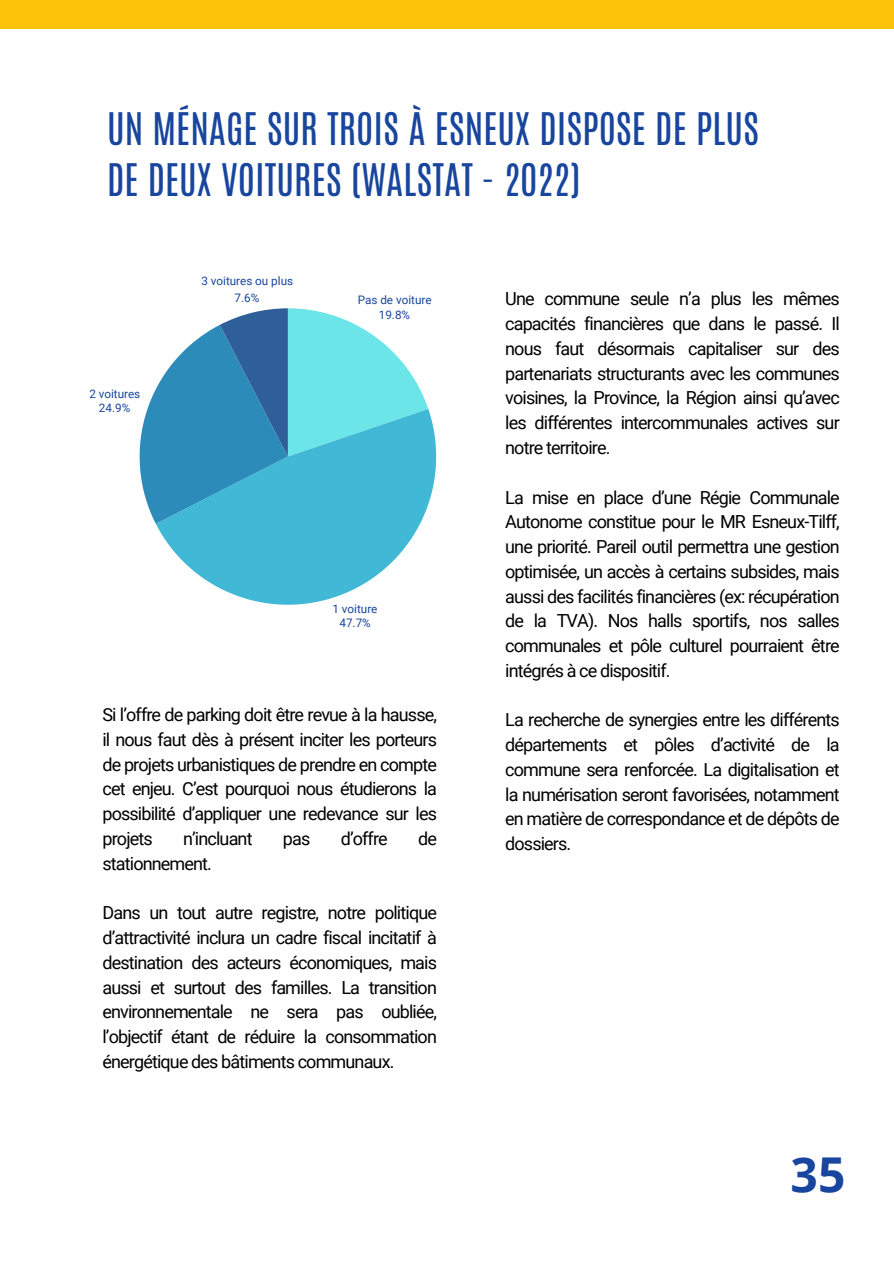
<style>
.page{position:relative;width:894px;height:1264px;background:#fff}
.page>*{position:absolute;margin:0;border:0;box-sizing:border-box;transform-origin:0 0}
.t1{font:700 48px "Open Sans";color:#18459d}
.t2{font:37.5px/51.8px "Antonio";color:#18459d}
.t3{font:18px/24.8px "Roboto";letter-spacing:-.045em;color:#000;text-align:justify}
.t4{font:11.7px/14.5px "Roboto";color:#18459d;text-align:center}
</style>
<div class="page">
<div style="left:0;top:0;width:893px;height:29px;background:#fcc30b"></div>
<svg style="left:156px;top:409px;width:280px;height:195px;fill:#41b8d5"></svg>
<svg style="left:140px;top:308px;width:288px;height:216px"></svg>
<h1 class="t2" style="left:107px;top:103px;width:653px">UN MÉNAGE SUR TROIS À ESNEUX DISPOSE DE PLUS<br>DE DEUX VOITURES (WALSTAT - 2022)</h1>
<p class="t4" style="left:89px;top:386px;width:52px">2 voitures<br>24.9%</p>
<p class="t4" style="left:201px;top:272px;width:93px;line-height:16.8px">3 voitures ou plus<br>7.6%</p>
<p class="t4" style="left:357px;top:293px;width:75px">Pas de voiture<br>19.8%</p>
<p class="t4" style="left:332px;top:601px;width:46px">1 voiture<br>47.7%</p>
<p class="t3" style="left:102px;top:702px;width:336px">Si l’offre de parking doit être revue à la hausse, il nous faut dès à présent inciter les porteurs de projets urbanistiques de prendre en compte cet enjeu. C’est pourquoi nous étudierons la possibilité d’appliquer une redevance sur les projets</p>
<p class="t3" style="left:183px;top:826px;width:71px">n’incluant</p>
<p class="t3" style="left:283px;top:826px;width:29px">pas</p>
<p class="t3" style="left:341px;top:826px;width:48px">d’offre</p>
<p class="t3" style="left:418px;top:826px;width:20px">de</p>
<p class="t3" style="left:102px;top:851px;width:111px">stationnement.</p>
<p class="t3" style="left:102px;top:900px;width:336px">Dans un tout autre registre, notre politique d’attractivité inclura un cadre fiscal incitatif à destination des acteurs économiques, mais aussi et surtout des familles. La transition environnementale ne sera pas oubliée, l’objectif étant de réduire la consommation énergétique des bâtiments communaux.</p>
<p class="t3" style="left:505px;top:287px;width:336px">Une commune seule n’a plus les mêmes capacités financières que dans le passé. Il nous faut désormais capitaliser sur des partenariats structurants avec les communes voisines, la Province, la Région ainsi qu’avec les différentes intercommunales actives sur notre territoire.</p>
<p class="t3" style="left:505px;top:485px;width:336px">La mise en place d’une Régie Communale Autonome constitue pour le MR Esneux-Tilff, une priorité. Pareil outil permettra une gestion optimisée, un accès à certains subsides, mais aussi des facilités financières (ex: récupération de la TVA). Nos halls sportifs, nos salles communales et pôle culturel pourraient être intégrés à ce dispositif.</p>
<p class="t3" style="left:505px;top:707px;width:336px">La recherche de synergies entre les différents départements et pôles d’activité de la commune sera renforcée. La digitalisation et la numérisation seront favorisées, notamment en matière de correspondance et de dépôts de dossiers.</p>
<p class="t1" style="left:790px;top:1140px;width:56px">35</p>
</div>
